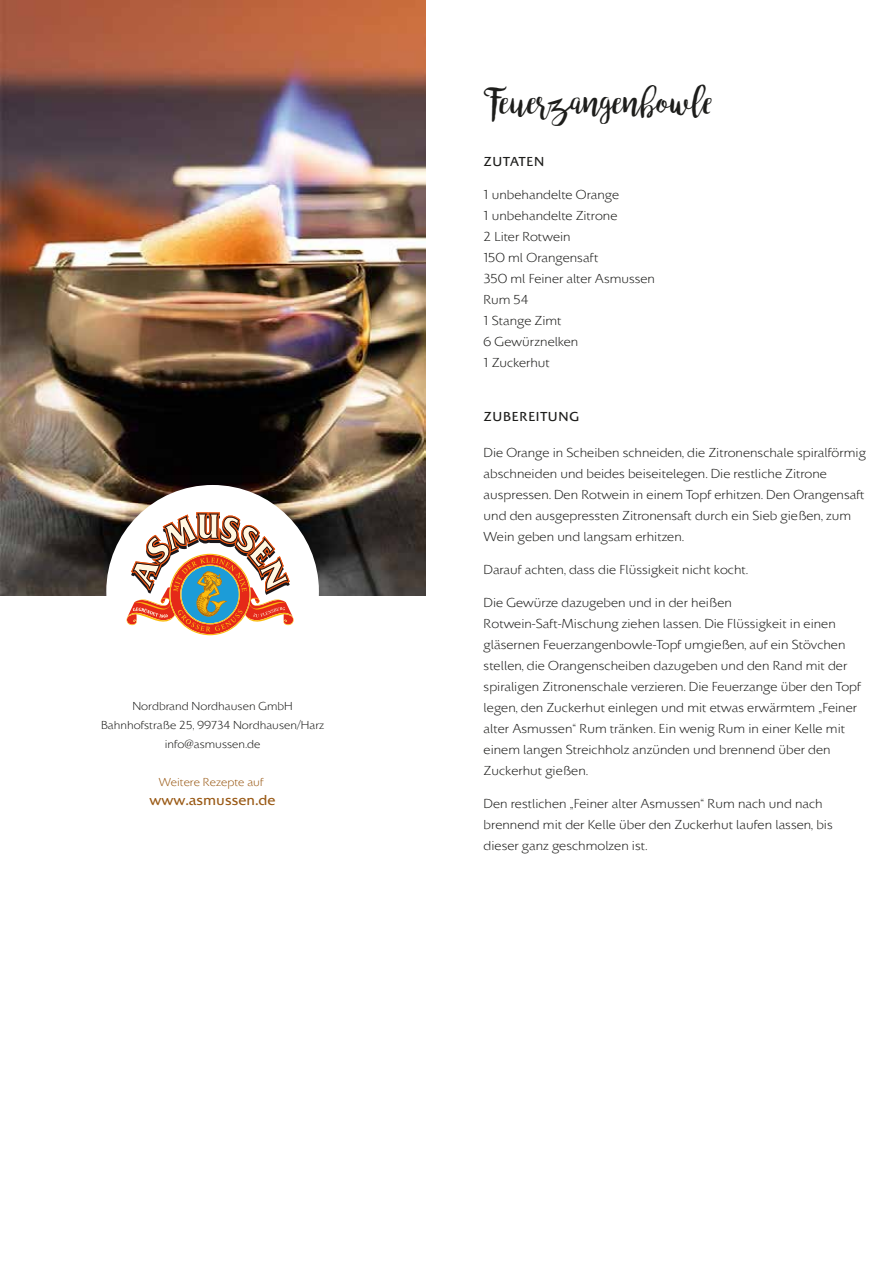
<style>
.page{position:relative;width:893px;height:1263px;background:#fff}
.page>*{position:absolute;margin:0;border:0;box-sizing:border-box;transform-origin:0 0}
.t1{font:36px "bromello";letter-spacing:.01em;color:#1d1d1b}
.t2{font:500 15px "Colosseum";color:#995915}
.t3{font:300 13.5px/21px "Colosseum";color:#1d1d1b}
.t4{font:500 13.5px "Colosseum";letter-spacing:.045em;color:#1d1d1b}
.t5{font:300 12px/18.9px "Colosseum";color:#1d1d1b;text-align:center}
.t6{font:300 12px "Colosseum";color:#995915}
</style>
<div class="page">
<img style="left:0;top:0;width:425px;height:595px">
<div style="left:106px;top:485px;width:213px;height:213px;background:#fff;border-radius:50%"></div>
<svg style="left:127px;top:512px;width:167px;height:123px"></svg>
<p class="t5" style="left:101px;top:697px;width:224px">Nordbrand Nordhausen GmbH<br>Bahnhofstraße 25, 99734 Nordhausen/Harz info@asmussen.de</p>
<p class="t6" style="left:159px;top:776px;width:106px">Weitere Rezepte auf</p>
<p class="t2" style="left:150px;top:792px;width:128px">www.asmussen.de</p>
<h1 class="t1" style="left:484px;top:77px;width:231px">Feuerzangenbowle</h1>
<p class="t4" style="left:484px;top:154px;width:62px">ZUTATEN</p>
<p class="t3" style="left:484px;top:184px;width:173px">1 unbehandelte Orange<br>1 unbehandelte Zitrone<br>2 Liter Rotwein<br>150 ml Orangensaft<br>350 ml Feiner alter Asmussen<br>Rum 54<br>1 Stange Zimt<br>6 Gewürznelken<br>1 Zuckerhut</p>
<p class="t4" style="left:484px;top:409px;width:97px">ZUBEREITUNG</p>
<p class="t3" style="left:484px;top:442px;width:384px">Die Orange in Scheiben schneiden, die Zitronenschale spiralförmig abschneiden und beides beiseitelegen. Die restliche Zitrone auspressen. Den Rotwein in einem Topf erhitzen. Den Orangensaft und den ausgepressten Zitronensaft durch ein Sieb gießen, zum Wein geben und langsam erhitzen.</p>
<p class="t3" style="left:484px;top:559px;width:266px">Darauf achten, dass die Flüssigkeit nicht kocht.</p>
<p class="t3" style="left:484px;top:592px;width:379px">Die Gewürze dazugeben und in der heißen Rotwein-Saft-Mischung ziehen lassen. Die Flüssigkeit in einen gläsernen Feuerzangenbowle-Topf umgießen, auf ein Stövchen stellen, die Orangenscheiben dazugeben und den Rand mit der spiraligen Zitronenschale verzieren. Die Feuerzange über den Topf legen, den Zuckerhut einlegen und mit etwas erwärmtem „Feiner alter Asmussen“ Rum tränken. Ein wenig Rum in einer Kelle mit einem langen Streichholz anzünden und brennend über den Zuckerhut gießen.</p>
<p class="t3" style="left:484px;top:793px;width:351px">Den restlichen „Feiner alter Asmussen“ Rum nach und nach brennend mit der Kelle über den Zuckerhut laufen lassen, bis dieser ganz geschmolzen ist.</p>
</div>
